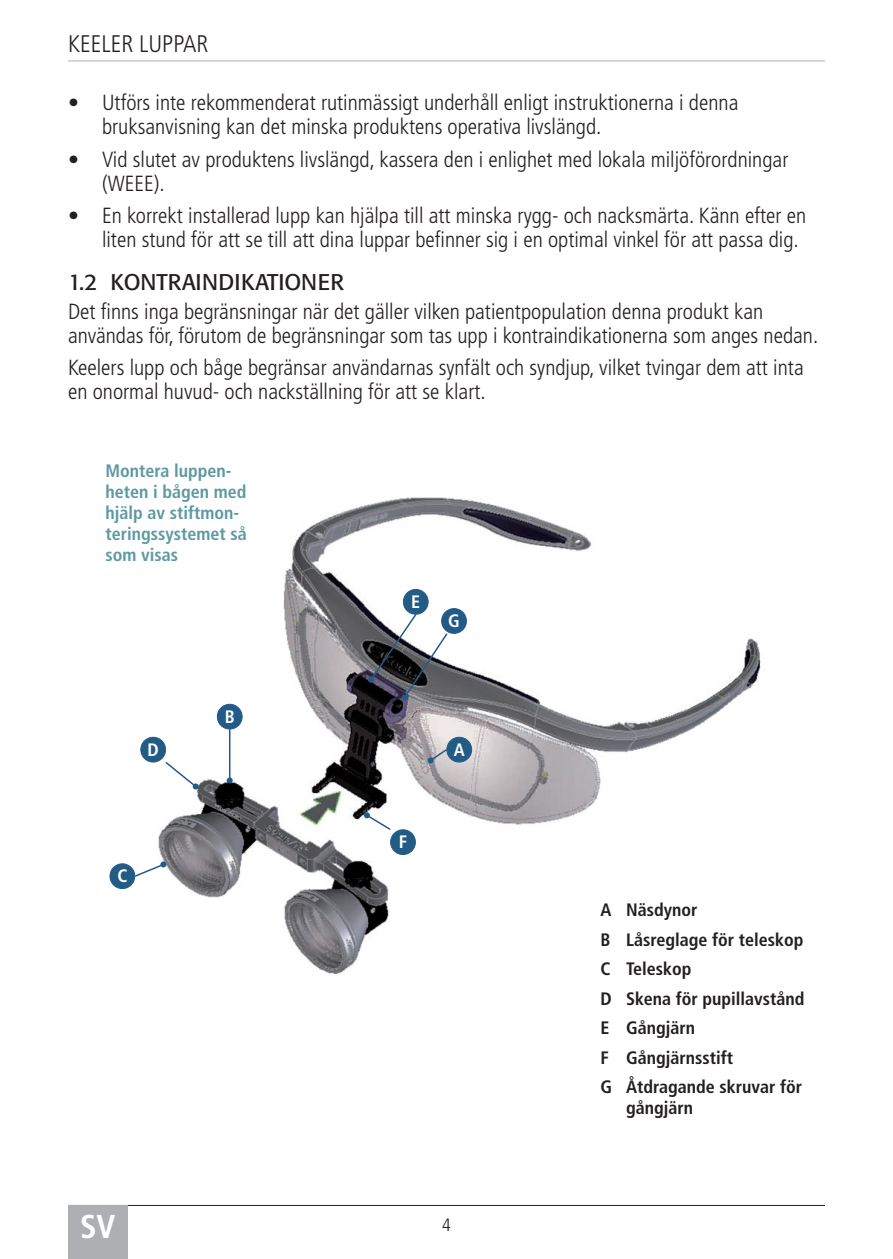
<style>
.page{position:relative;width:893px;height:1259px;background:#fff}
.page>*{position:absolute;margin:0;border:0;box-sizing:border-box;transform-origin:0 0}
.t1{font:700 condensed 33px "Frutiger LT Pro";color:#fff}
.t2{font:300 condensed 24px "Frutiger LT Pro";color:#231f20}
.t3{font:22.5px "Formata BQ";color:#231f20}
.Body_text{font:300 condensed 21.9px/24px "Frutiger LT Pro";color:#231f20}
.t4{font:700 condensed 18px/21px "Frutiger LT Pro";color:#231f20}
.t5{font:700 condensed 18px/21px "Frutiger LT Pro";color:#5d99a1}
.t6{font:700 condensed 18px "Frutiger LT Pro";color:#fff}
.t7{font:300 condensed 18px "Frutiger LT Pro";color:#231f20}
</style>
<div class="page">
<hr style="left:68px;top:1205px;width:757px;height:1px;background:#231f20">
<div style="left:68px;top:1205px;width:60px;height:54px;background:#aeafb3"></div>
<hr style="left:68px;top:60px;width:757px;height:1px;background:#aeafb3">
<img style="left:109px;top:497px;width:653px;height:477px">
<div style="left:447px;top:737px;width:25px;height:25px;background:#235b87;border-radius:50%"></div>
<div style="left:446px;top:737px;width:26px;height:25px;border:1px solid #235b87;border-radius:50%"></div>
<div style="left:217px;top:704px;width:25px;height:25px;background:#235b87;border-radius:50%"></div>
<div style="left:217px;top:704px;width:25px;height:25px;border:1px solid #235b87;border-radius:50%"></div>
<div style="left:110px;top:864px;width:25px;height:24px;background:#235b87;border-radius:50%"></div>
<div style="left:110px;top:863px;width:25px;height:26px;border:1px solid #235b87;border-radius:50%"></div>
<div style="left:141px;top:737px;width:25px;height:25px;background:#235b87;border-radius:50%"></div>
<div style="left:140px;top:737px;width:26px;height:25px;border:1px solid #235b87;border-radius:50%"></div>
<div style="left:403px;top:589px;width:25px;height:25px;background:#235b87;border-radius:50%"></div>
<div style="left:403px;top:589px;width:25px;height:25px;border:1px solid #235b87;border-radius:50%"></div>
<div style="left:391px;top:830px;width:24px;height:24px;background:#235b87;border-radius:50%"></div>
<div style="left:390px;top:829px;width:26px;height:26px;border:1px solid #235b87;border-radius:50%"></div>
<div style="left:442px;top:608px;width:24px;height:25px;background:#235b87;border-radius:50%"></div>
<div style="left:441px;top:608px;width:26px;height:26px;border:1px solid #235b87;border-radius:50%"></div>
<svg style="left:133px;top:861px;width:33px;height:17px"></svg>
<svg style="left:164px;top:760px;width:35px;height:29px"></svg>
<hr style="left:229px;top:729px;width:1px;height:51px;background:#235b87">
<svg style="left:227px;top:777px;width:6px;height:6px"></svg>
<svg style="left:364px;top:812px;width:28px;height:19px"></svg>
<svg style="left:428px;top:747px;width:21px;height:16px"></svg>
<svg style="left:368px;top:612px;width:81px;height:88px"></svg>
<p class="t2" style="left:68px;top:30px;width:142px">KEELER LUPPAR</p>
<p class="Body_text" style="left:102px;top:91px;width:638px;text-indent:-34px">• Utförs inte rekommenderat rutinmässigt underhåll enligt instruktionerna i denna bruksanvisning kan det minska produktens operativa livslängd.</p>
<p class="Body_text" style="left:102px;top:147px;width:688px;text-indent:-34px">• Vid slutet av produktens livslängd, kassera den i enlighet med lokala miljöförordningar (WEEE).</p>
<p class="Body_text" style="left:102px;top:204px;width:706px;text-indent:-34px">• En korrekt installerad lupp kan hjälpa till att minska rygg- och nacksmärta. Känn efter en liten stund för att se till att dina luppar befinner sig i en optimal vinkel för att passa dig.</p>
<p class="t3" style="left:68px;top:268px;width:277px">1.2 KONTRAINDIKATIONER</p>
<p class="Body_text" style="left:68px;top:299px;width:752px">Det finns inga begränsningar när det gäller vilken patientpopulation denna produkt kan användas för, förutom de begränsningar som tas upp i kontraindikationerna som anges nedan.</p>
<p class="Body_text" style="left:68px;top:356px;width:737px">Keelers lupp och båge begränsar användarnas synfält och syndjup, vilket tvingar dem att inta en onormal huvud- och nackställning för att se klart.</p>
<p class="t5" style="left:105px;top:460px;width:143px">Montera luppen&shy;heten i bågen med hjälp av stiftmon&shy;teringssystemet så som visas</p>
<p class="t6" style="left:148px;top:739px;width:13px">D</p>
<p class="t6" style="left:117px;top:865px;width:12px">C</p>
<p class="t6" style="left:225px;top:706px;width:12px">B</p>
<p class="t6" style="left:411px;top:591px;width:10px">E</p>
<p class="t6" style="left:448px;top:610px;width:13px">G</p>
<p class="t6" style="left:399px;top:831px;width:10px">F</p>
<p class="t6" style="left:454px;top:739px;width:12px">A</p>
<h1 class="t1" style="left:80px;top:1207px;width:37px">SV</h1>
<p class="t7" style="left:442px;top:1214px;width:10px">4</p>
<p class="t4" style="left:600px;top:899px;width:98px">A Näsdynor</p>
<p class="t4" style="left:600px;top:929px;width:204px">B Låsreglage för teleskop</p>
<p class="t4" style="left:600px;top:958px;width:92px">C Teleskop</p>
<p class="t4" style="left:600px;top:988px;width:206px">D Skena för pupillavstånd</p>
<p class="t4" style="left:600px;top:1017px;width:96px">E Gångjärn</p>
<p class="t4" style="left:600px;top:1047px;width:134px">F Gångjärnsstift</p>
<p class="t4" style="left:626px;top:1076px;width:178px;text-indent:-26px">G Åtdragande skruvar för gångjärn</p>
</div>
